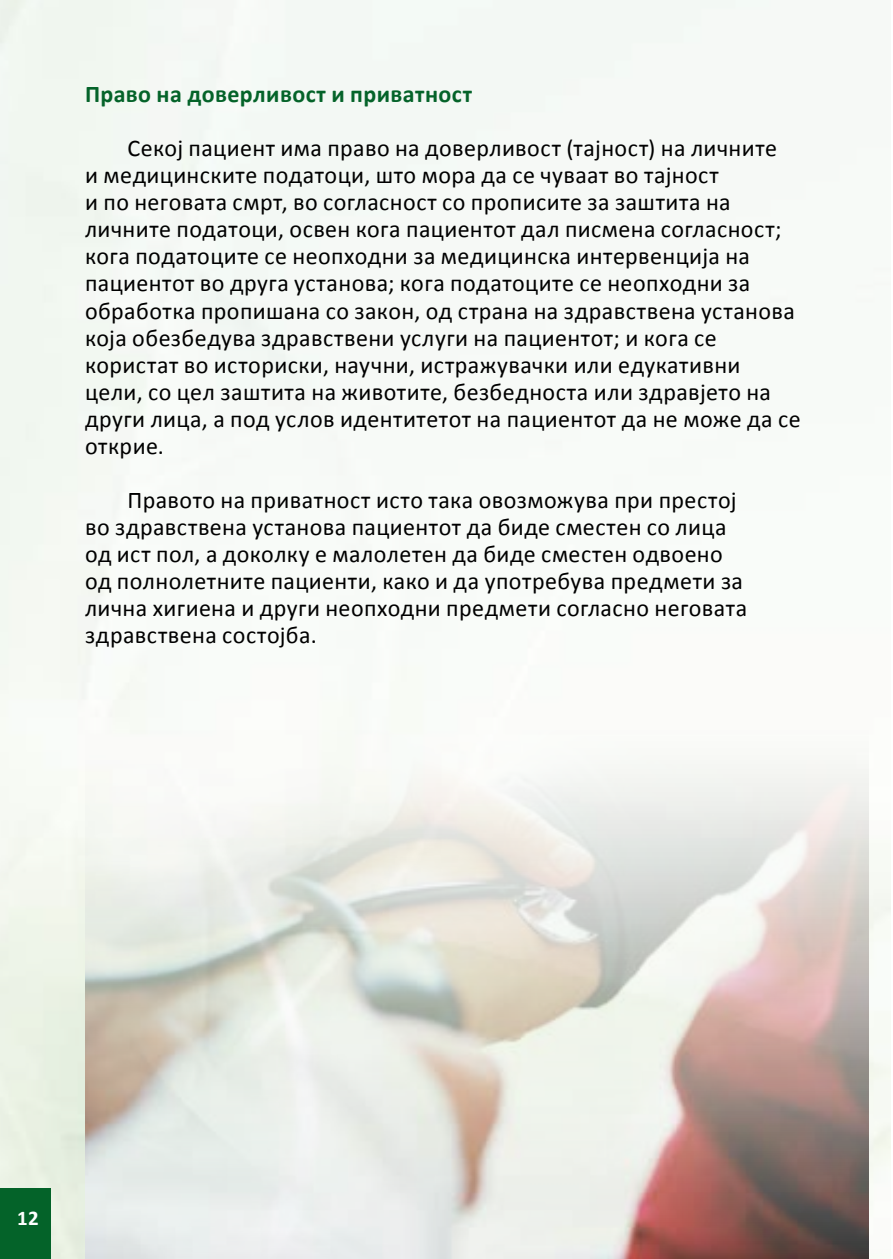
<style>
.page{position:relative;width:893px;height:1259px;background:#fff}
.page>*{position:absolute;margin:0;border:0;box-sizing:border-box;transform-origin:0 0}
.t1{font:24px/27px "Calibri";letter-spacing:.02em;color:#000}
.t2{font:700 24px "Calibri";letter-spacing:.02em;color:#046329}
.t3{font:700 21px "Calibri";color:#fff}
</style>
<div class="page">
<div style="left:0;top:0;width:890px;height:1259px;background:#f6f9f6"></div>
<div style="left:0;top:1188px;width:51px;height:71px;background:#046329"></div>
<img style="left:85px;top:468px;width:783px;height:791px">
<hr style="left:892px;top:1194px;width:1px;height:30px;background:#046329">
<p class="t2" style="left:85px;top:79px;width:389px">Право на доверливост и приватност</p>
<p class="t1" style="left:85px;top:135px;width:717px;text-indent:43px">Секој пациент има право на доверливост (тајност) на личните<br>и медицинските податоци, што мора да се чуваат во тајност<br>и по неговата смрт, во согласност со прописите за заштита на личните податоци, освен кога пациентот дал писмена согласност; кога податоците се неопходни за медицинска интервенција на пациентот во друга установа; кога податоците се неопходни за обработка пропишана со закон, од страна на здравствена установа која обезбедува здравствени услуги на пациентот; и кога се користат во историски, научни, истражувачки или едукативни цели, со цел заштита на животите, безбедноста или здравјето на други лица, а под услов идентитетот на пациентот да не може да се открие.</p>
<p class="t1" style="left:85px;top:486px;width:664px;text-indent:43px">Правото на приватност исто така овозможува при престој во здравствена установа пациентот да биде сместен со лица од ист пол, а доколку е малолетен да биде сместен одвоено од полнолетните пациенти, како и да употребува предмети за лична хигиена и други неопходни предмети согласно неговата здравствена состојба.</p>
<p class="t3" style="left:17px;top:1204px;width:23px">12</p>
</div>
